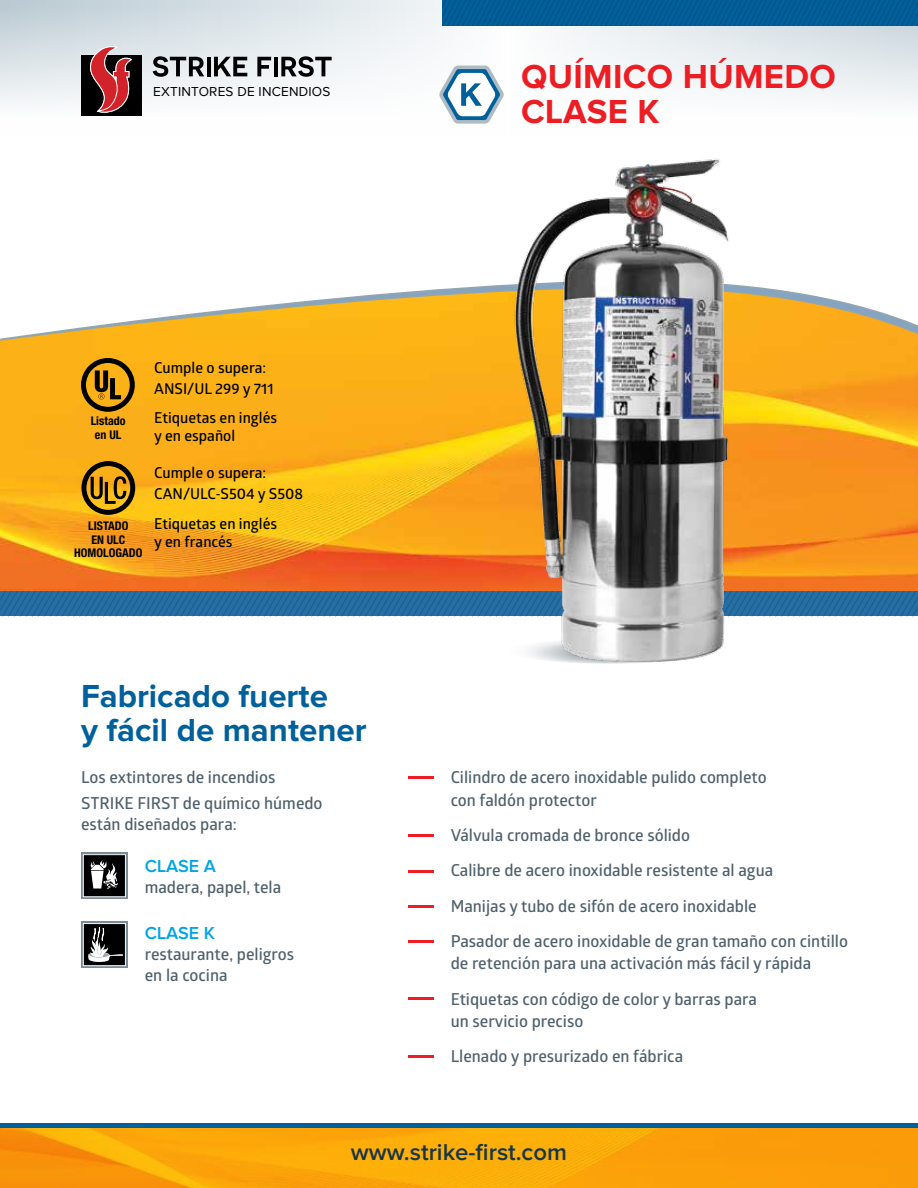
<style>
.page{position:relative;width:918px;height:1188px;background:#fff}
.page>*{position:absolute;margin:0;border:0;box-sizing:border-box;transform-origin:0 0}
.t1{font:700 34.5px/34.5px "Proxima Nova";letter-spacing:.01em;color:#ed1d24}
.t2{font:700 33px/34.5px "Proxima Nova";color:#00609b}
.t3{font:600 23.85px "Proxima Nova";color:#1a3642}
.t4{font:600 18px "Proxima Nova";color:#00a5e3}
.t5{font:600 16.5px/35.2px "Glober";color:#4f616c}
.t6{font:600 15px/21px "Glober";color:#000}
.t7{font:13.5px "Proxima Nova";letter-spacing:.015em;color:#000}
.t8{font:700 condensed 12px/13.5px "Helvetica Neue";color:#000;text-align:center}
</style>
<div class="page">
<svg style="left:0;top:286px;width:918px;height:306px;background:#f6aa2d"></svg>
<svg style="left:0;top:592px;width:918px;height:24px;background:#236a9f"></svg>
<svg style="left:0;top:1128px;width:918px;height:60px;background:#fba309"></svg>
<hr style="left:0;top:1124px;width:918px;height:4px;background:#00609b">
<svg style="left:0;top:0;width:918px;height:116px"></svg>
<svg style="left:443px;top:0;width:475px;height:26px;background:#005c95"></svg>
<img style="left:503px;top:158px;width:237px;height:506px">
<svg style="left:81px;top:921px;width:47px;height:47px"></svg>
<div style="left:83px;top:924px;width:42px;height:42px;background:#000"></div>
<div style="left:83px;top:923px;width:43px;height:43px;border:1px solid #fff"></div>
<svg style="left:88px;top:927px;width:35px;height:35px"></svg>
<svg style="left:81px;top:852px;width:47px;height:47px"></svg>
<div style="left:83px;top:855px;width:42px;height:42px;background:#000"></div>
<div style="left:83px;top:854px;width:43px;height:43px;border:1px solid #fff"></div>
<svg style="left:91px;top:860px;width:27px;height:29px"></svg>
<hr style="left:408px;top:834px;width:25px;height:3px;background:#ed1d24">
<hr style="left:408px;top:870px;width:25px;height:3px;background:#ed1d24">
<hr style="left:408px;top:905px;width:25px;height:3px;background:#ed1d24">
<hr style="left:408px;top:940px;width:25px;height:2px;background:#ed1d24">
<hr style="left:408px;top:997px;width:25px;height:3px;background:#ed1d24">
<hr style="left:408px;top:1055px;width:25px;height:3px;background:#ed1d24">
<hr style="left:408px;top:776px;width:25px;height:3px;background:#ed1d24">
<svg style="left:81px;top:358px;width:54px;height:54px;background:#9b6c0e"></svg>
<svg style="left:81px;top:461px;width:54px;height:54px;background:#996f0e"></svg>
<svg style="left:153px;top:56px;width:51px;height:21px"></svg>
<hr style="left:207px;top:57px;width:4px;height:19px;background:#000">
<svg style="left:214px;top:57px;width:33px;height:19px"></svg>
<svg style="left:257px;top:57px;width:14px;height:19px"></svg>
<hr style="left:274px;top:57px;width:4px;height:19px;background:#000">
<svg style="left:281px;top:56px;width:51px;height:21px"></svg>
<div style="left:81px;top:56px;width:60px;height:60px;background:#000"></div>
<svg style="left:90px;top:45px;width:42px;height:68px"></svg>
<svg style="left:436px;top:64px;width:71px;height:60px"></svg>
<p class="t7" style="left:153px;top:86px;width:179px">EXTINTORES DE INCENDIOS</p>
<h1 class="t1" style="left:521px;top:61px;width:316px">QUÍMICO HÚMEDO<br>Clase K</h1>
<p class="t8" style="left:91px;top:413px;width:36px;line-height:14.4px">Listado en UL</p>
<p class="t8" style="left:74px;top:519px;width:70px">LISTADO<br>EN ULC<br>HOMOLOGADO</p>
<p class="t6" style="left:154px;top:356px;width:121px">Cumple o supera:<br>ANSI/UL 299 y 711</p>
<p class="t6" style="left:154px;top:408px;width:124px;line-height:18px">Etiquetas en inglés y en español</p>
<p class="t6" style="left:154px;top:462px;width:150px">Cumple o supera:<br>CAN/ULC-S504 y S508</p>
<p class="t6" style="left:154px;top:514px;width:124px;line-height:18px">Etiquetas en inglés y en francés</p>
<h2 class="t2" style="left:81px;top:680px;width:287px">Fabricado fuerte<br>y fácil de mantener</h2>
<p class="t5" style="left:81px;top:764px;width:243px;line-height:25.2px">Los extintores de incendios<br>STRIKE FIRST de químico húmedo</p>
<p class="t5" style="left:81px;top:806px;width:157px">están diseñados para:</p>
<p class="t4" style="left:145px;top:857px;width:73px">Clase A</p>
<p class="t5" style="left:145px;top:869px;width:138px">madera, papel, tela</p>
<p class="t4" style="left:145px;top:925px;width:72px">Clase K</p>
<p class="t5" style="left:145px;top:943px;width:151px;line-height:21px">restaurante, peligros en la cocina</p>
<p class="t5" style="left:451px;top:766px;width:318px;line-height:22.5px">Cilindro de acero inoxidable pulido completo con faldón protector</p>
<p class="t5" style="left:451px;top:817px;width:399px">Válvula cromada de bronce sólido<br>Calibre de acero inoxidable resistente al agua<br>Manijas y tubo de sifón de acero inoxidable<br>Pasador de acero inoxidable de gran tamaño con cintillo</p>
<p class="t5" style="left:451px;top:945px;width:362px">de retención para una activación más fácil y rápida<br>Etiquetas con código de color y barras para</p>
<p class="t5" style="left:451px;top:1003px;width:234px">un servicio preciso<br>Llenado y presurizado en fábrica</p>
<h3 class="t3" style="left:351px;top:1141px;width:218px">www.strike-first.com</h3>
</div>
